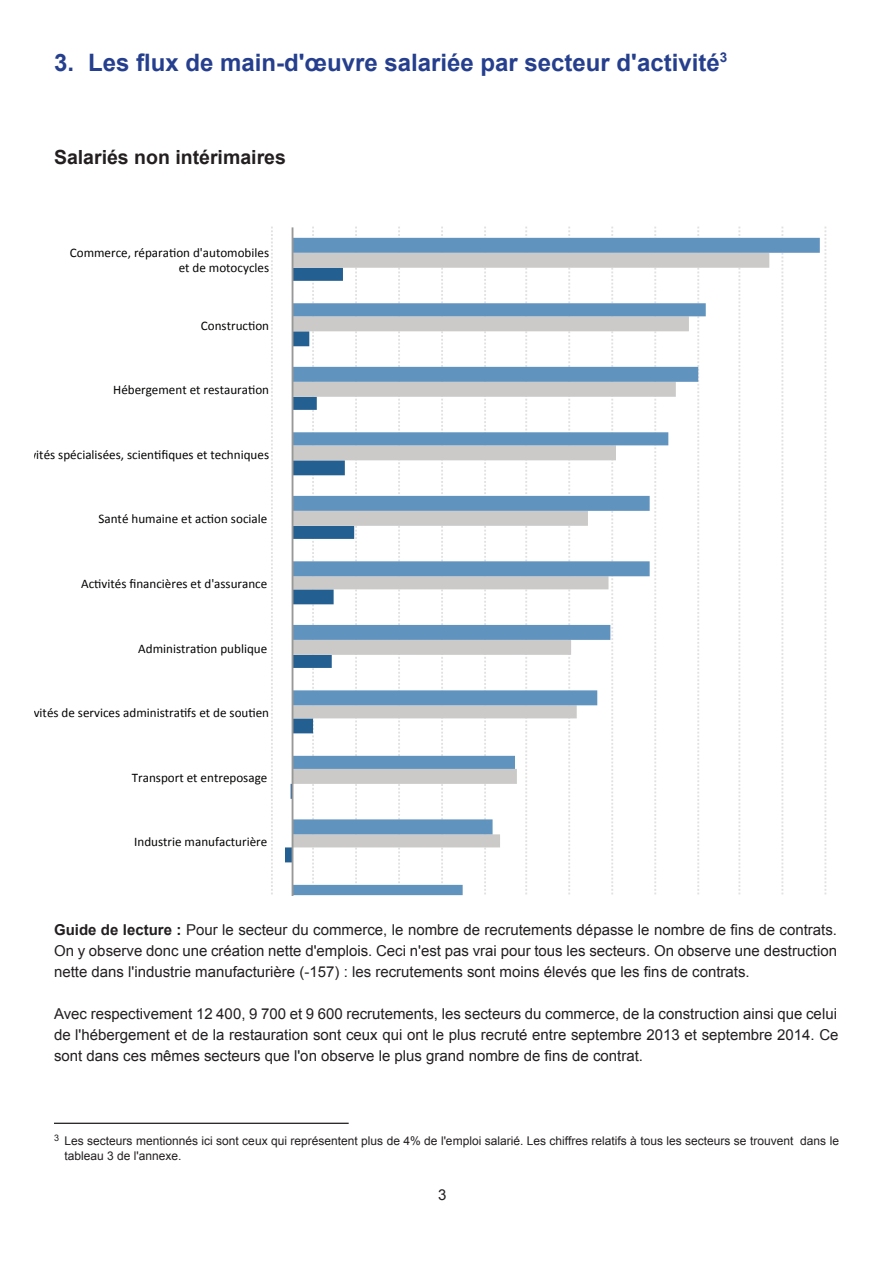
<style>
.page{position:relative;width:893px;height:1263px;background:#fff}
.page>*{position:absolute;margin:0;border:0;box-sizing:border-box;transform-origin:0 0}
.t1{font:700 24px "Arial";color:#253f8e}
.t2{font:700 19.5px "Arial";color:#231f20}
.t3{font:15px/21px "Arial";color:#231f20;text-align:justify}
.t4{font:13.05px/15px "Calibri";color:#040503;text-align:right}
.t5{font:12px/14.4px "Arial";color:#231f20}
.s1{font-weight:700}
</style>
<div class="page">
<svg style="left:271px;top:227px;width:2px;height:668px"></svg>
<svg style="left:398px;top:227px;width:2px;height:11px"></svg>
<svg style="left:441px;top:227px;width:2px;height:11px"></svg>
<svg style="left:484px;top:227px;width:2px;height:11px"></svg>
<svg style="left:525px;top:227px;width:2px;height:11px"></svg>
<svg style="left:568px;top:227px;width:2px;height:11px"></svg>
<svg style="left:611px;top:227px;width:2px;height:11px"></svg>
<svg style="left:654px;top:227px;width:2px;height:11px"></svg>
<svg style="left:697px;top:227px;width:2px;height:11px"></svg>
<svg style="left:738px;top:227px;width:2px;height:11px"></svg>
<svg style="left:781px;top:227px;width:2px;height:11px"></svg>
<svg style="left:824px;top:227px;width:2px;height:668px"></svg>
<svg style="left:285px;top:227px;width:72px;height:668px"></svg>
<svg style="left:293px;top:238px;width:527px;height:657px"></svg>
<hr style="left:292px;top:227px;width:1px;height:668px;background:#989898">
<hr style="left:54px;top:1123px;width:295px;height:1px;background:#231f20">
<h1 class="t1" style="left:54px;top:47px;width:675px">3. Les flux de main-d'œuvre salariée par secteur d'activité<sup>3</sup></h1>
<h2 class="t2" style="left:54px;top:144px;width:233px">Salariés non intérimaires</h2>
<p class="t4" style="left:70px;top:245px;width:201px">Commerce, répara4on d'automobiles et de motocycles</p>
<p class="t4" style="left:201px;top:318px;width:70px">Construc4on</p>
<p class="t4" style="left:113px;top:382px;width:157px">Hébergement et restaura4on</p>
<p class="t4" style="left:10px;top:447px;width:261px">Ac4vités spécialisées, scien4fiques et techniques</p>
<p class="t4" style="left:98px;top:511px;width:170px">Santé humaine et ac4on sociale</p>
<p class="t4" style="left:81px;top:576px;width:188px">Ac4vités financières et d'assurance</p>
<p class="t4" style="left:138px;top:641px;width:131px">Administra4on publique</p>
<p class="t4" style="left:13px;top:705px;width:257px">Ac4vités de services administra4fs et de sou4en</p>
<p class="t4" style="left:132px;top:770px;width:137px">Transport et entreposage</p>
<p class="t4" style="left:134px;top:834px;width:135px">Industrie manufacturière</p>
<p class="t3" style="left:54px;top:919px;width:784px"><span class="s1">Guide de lecture :</span> Pour le secteur du commerce, le nombre de recrutements dépasse le nombre de fins de contrats.<br>On y observe donc une création nette d'emplois. Ceci n'est pas vrai pour tous les secteurs. On observe une destruction nette dans l'industrie manufacturière (-157) : les recrutements sont moins élevés que les fins de contrats.</p>
<p class="t3" style="left:54px;top:1003px;width:786px">Avec respectivement 12 400, 9 700 et 9 600 recrutements, les secteurs du commerce, de la construction ainsi que celui de l'hébergement et de la restauration sont ceux qui ont le plus recruté entre septembre 2013 et septembre 2014. Ce sont dans ces mêmes secteurs que l'on observe le plus grand nombre de fins de contrat.</p>
<p class="t4" style="left:259px;top:947px;width:25px">--‐500</p>
<p class="t4" style="left:304px;top:947px;width:21px">500</p>
<p class="t4" style="left:342px;top:947px;width:501px">1500 2500 3500 4500 5500 6500 7500 8500 9500 10500 11500 12500</p>
<p class="t5" style="left:64px;top:1134px;width:776px;text-indent:-10px"><sup>3</sup> Les secteurs mentionnés ici sont ceux qui représentent plus de 4% de l'emploi salarié. Les chiffres relatifs à tous les secteurs se trouvent dans le tableau 3 de l'annexe.</p>
<p class="t3" style="left:438px;top:1184px;width:10px">3</p>
</div>
